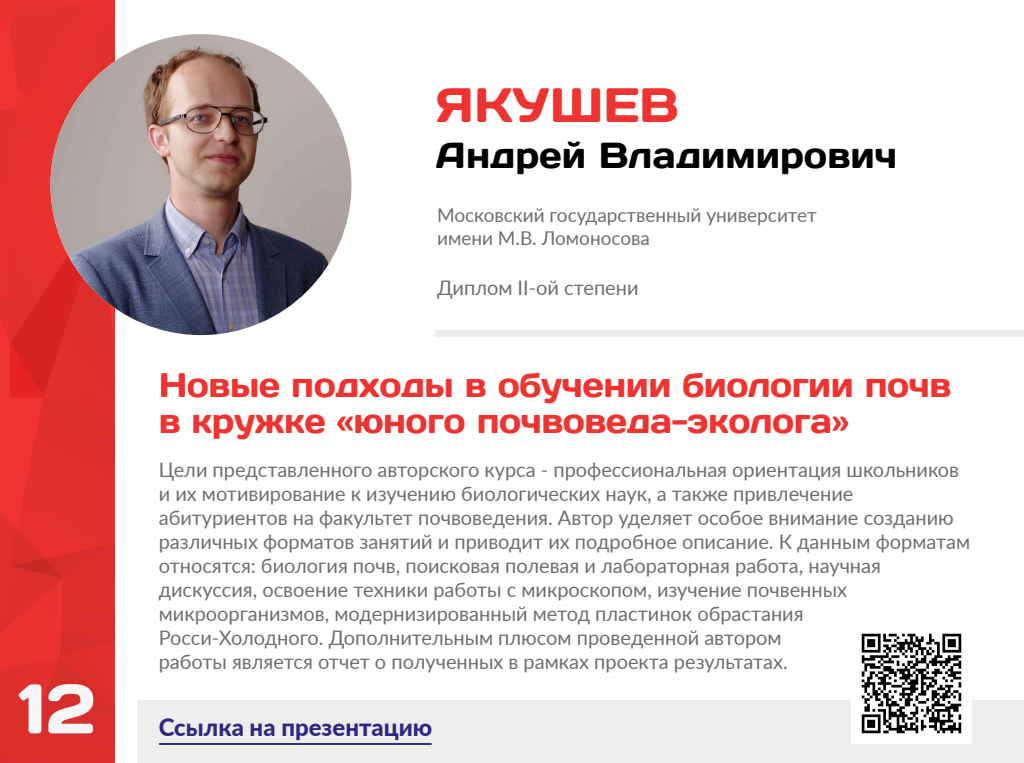
<style>
.page{position:relative;width:1024px;height:763px;background:#fff}
.page>*{position:absolute;margin:0;border:0;box-sizing:border-box;transform-origin:0 0}
.t1{font:70px "Days";color:#f6f6f6}
.t2{font:48px "Days";color:#ee3330}
.t3{font:36px "Days";color:#000}
.t4{font:34px/36px "Days";letter-spacing:-.015em;color:#ee3330}
.t5{font:800 24px "Lato";color:#302683}
.t6{font:20px/24px "Lato";color:#706f6f}
.t7{font:19px/22.8px "Lato";color:#706f6f}
</style>
<div class="page">
<div style="left:138px;top:701px;width:886px;height:62px;background:#ededed"></div>
<svg style="left:0;top:1px;width:115px;height:762px;background:#e12f2c"></svg>
<img style="left:50px;top:34px;width:301px;height:301px;border-radius:150px">
<div style="left:436px;top:330px;width:588px;height:7px;background:#ededed"></div>
<hr style="left:159px;top:743px;width:273px;height:2px;background:#27348b">
<img style="left:851px;top:633px;width:120px;height:110px">
<h1 class="t1" style="left:19px;top:660px;width:78px">12</h1>
<h2 class="t2" style="left:436px;top:71px;width:244px">ЯКУШЕВ</h2>
<h3 class="t3" style="left:436px;top:130px;width:463px">Андрей Владимирович</h3>
<p class="t7" style="left:437px;top:204px;width:381px">Московский государственный университет имени М.В. Ломоносова</p>
<p class="t6" style="left:437px;top:276px;width:203px">Диплом II-ой степени</p>
<h3 class="t4" style="left:159px;top:364px;width:794px">Новые подходы в обучении биологии почв в кружке «юного почвоведа-эколога»</h3>
<p class="t6" style="left:159px;top:458px;width:813px">Цели представленного авторского курса - профессиональная ориентация школьников и их мотивирование к изучению биологических наук, а также привлечение абитуриентов на факультет почвоведения. Автор уделяет особое внимание созданию различных форматов занятий и приводит их подробное описание. К данным форматам относятся: биология почв, поисковая полевая и лабораторная работа, научная дискуссия, освоение техники работы с микроскопом, изучение почвенных микроорганизмов, модернизированный метод пластинок обрастания Росси-Холодного. Дополнительным плюсом проведенной автором<br>работы является отчет о полученных в рамках проекта результатах.</p>
<p class="t5" style="left:159px;top:709px;width:275px">Ссылка на презентацию</p>
</div>
